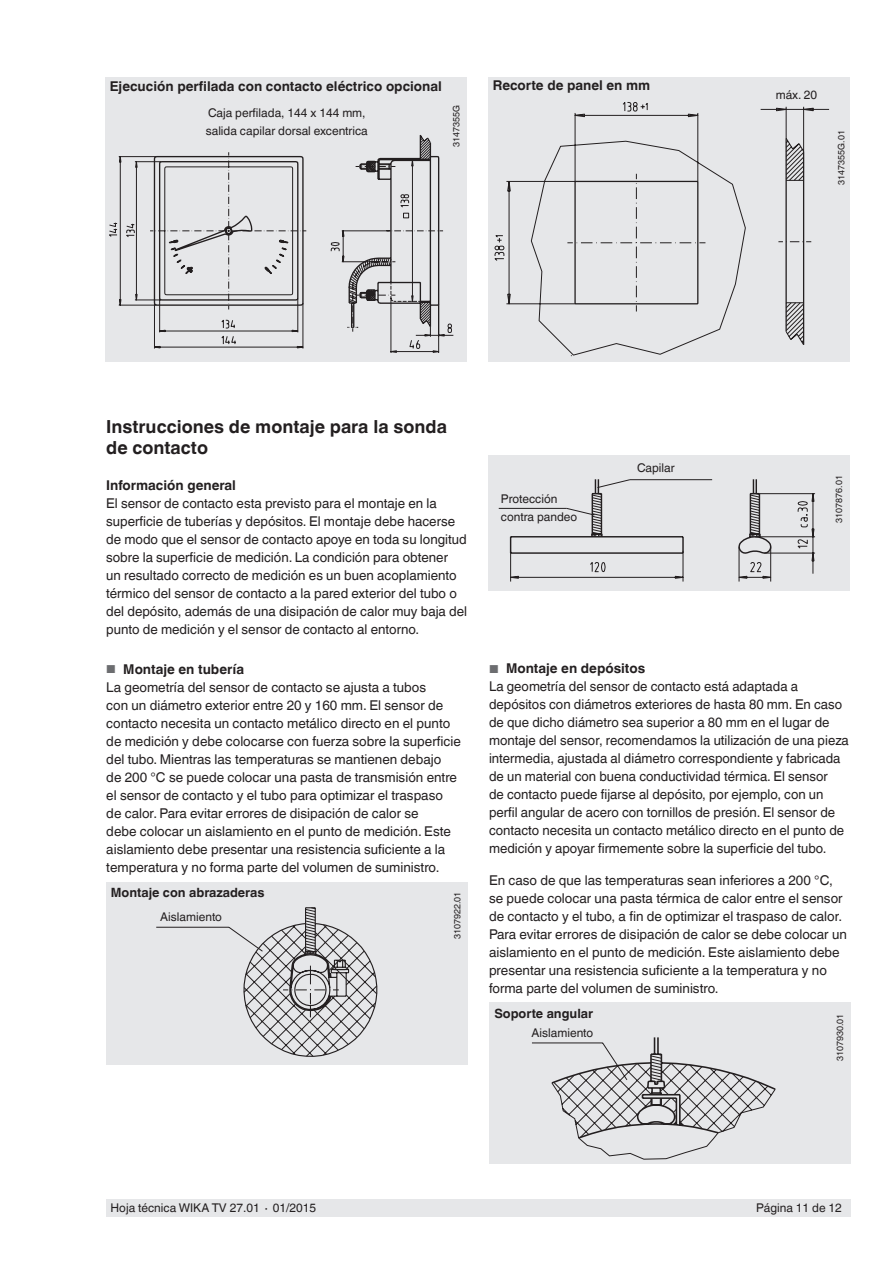
<style>
.page{position:relative;width:893px;height:1263px;background:#fff}
.page>*{position:absolute;margin:0;border:0;box-sizing:border-box;transform-origin:0 0}
.t1{font:700 18px/21px "Helvetica World";color:#231f20}
.t2{font:13.5px/18px "Helvetica World";color:#231f20}
.t3{font:700 13.5px "Helvetica World";color:#231f20}
.t4{font:700 12.75px "Helvetica World";color:#231f20}
.t5{font:12px/18px "Helvetica World";color:#231f20}
.t6{font:9px "Helvetica World";color:#231f20}
.s1{font-size:11.55px;color:#6c6d70}
.s2{font-weight:700}
</style>
<div class="page">
<div style="left:106px;top:1199px;width:744px;height:17px;background:#e6e7e9"></div>
<div style="left:107px;top:882px;width:361px;height:182px;background:#e6e7e9"></div>
<div style="left:489px;top:1002px;width:361px;height:162px;background:#e6e7e9"></div>
<div style="left:105px;top:77px;width:362px;height:284px;background:#e6e7e9"></div>
<div style="left:489px;top:77px;width:361px;height:284px;background:#e6e7e9"></div>
<div style="left:488px;top:455px;width:362px;height:136px;background:#e6e7e9"></div>
<svg style="left:330px;top:135px;width:124px;height:218px"></svg>
<svg style="left:760px;top:106px;width:70px;height:239px"></svg>
<hr style="left:785px;top:138px;width:2px;height:194px;background:#231f20">
<svg style="left:109px;top:152px;width:198px;height:197px"></svg>
<svg style="left:648px;top:113px;width:98px;height:242px"></svg>
<hr style="left:697px;top:181px;width:1px;height:123px;background:#231f20">
<hr style="left:575px;top:303px;width:123px;height:1px;background:#231f20">
<hr style="left:575px;top:181px;width:123px;height:1px;background:#231f20">
<hr style="left:891px;top:153px;width:1px;height:193px;background:#231f20">
<svg style="left:494px;top:102px;width:154px;height:254px"></svg>
<svg style="left:498px;top:479px;width:318px;height:103px"></svg>
<svg style="left:156px;top:907px;width:222px;height:150px"></svg>
<svg style="left:532px;top:1037px;width:244px;height:122px"></svg>
<p class="t3" style="left:110px;top:78px;width:334px">Ejecución perfilada con contacto eléctrico opcional</p>
<p class="t5" style="left:206px;top:104px;width:164px">Caja perfilada, 144 x 144 mm, salida capilar dorsal excentrica</p>
<p class="t6" style="left:451px;top:147px;width:43px;rotate:-90deg">3147355G</p>
<p class="t3" style="left:493px;top:78px;width:159px">Recorte de panel en mm</p>
<h1 class="t1" style="left:106px;top:416px;width:342px">Instrucciones de montaje para la sonda de contacto</h1>
<p class="t3" style="left:106px;top:478px;width:131px">Información general</p>
<p class="t2" style="left:106px;top:495px;width:363px">El sensor de contacto esta previsto para el montaje en la superficie de tuberías y depósitos. El montaje debe hacerse de modo que el sensor de contacto apoye en toda su longitud sobre la superficie de medición. La condición para obtener<br>un resultado correcto de medición es un buen acoplamiento térmico del sensor de contacto a la pared exterior del tubo o del depósito, además de una disipación de calor muy baja del punto de medición y el sensor de contacto al entorno.</p>
<p class="t5" style="left:501px;top:489px;width:78px">Protección contra pandeo</p>
<p class="t5" style="left:637px;top:459px;width:39px">Capilar</p>
<p class="t5" style="left:776px;top:85px;width:43px">máx. 20</p>
<p class="t6" style="left:836px;top:185px;width:56px;rotate:-90deg">3147355G.01</p>
<p class="t6" style="left:834px;top:523px;width:49px;rotate:-90deg">3107876.01</p>
<p class="t2" style="left:106px;top:660px;width:356px"><span class="s1">■</span> <span class="s2">Montaje en tubería<br></span>La geometría del sensor de contacto se ajusta a tubos<br>con un diámetro exterior entre 20 y 160 mm. El sensor de contacto necesita un contacto metálico directo en el punto de medición y debe colocarse con fuerza sobre la superficie del tubo. Mientras las temperaturas se mantienen debajo<br>de 200 °C se puede colocar una pasta de transmisión entre el sensor de contacto y el tubo para optimizar el traspaso de calor. Para evitar errores de disipación de calor se<br>debe colocar un aislamiento en el punto de medición. Este aislamiento debe presentar una resistencia suficiente a la temperatura y no forma parte del volumen de suministro.</p>
<p class="t2" style="left:489px;top:660px;width:361px"><span class="s1">■</span> <span class="s2">Montaje en depósitos<br></span>La geometría del sensor de contacto está adaptada a depósitos con diámetros exteriores de hasta 80 mm. En caso de que dicho diámetro sea superior a 80 mm en el lugar de montaje del sensor, recomendamos la utilización de una pieza intermedia, ajustada al diámetro correspondiente y fabricada de un material con buena conductividad térmica. El sensor<br>de contacto puede fijarse al depósito, por ejemplo, con un perfil angular de acero con tornillos de presión. El sensor de contacto necesita un contacto metálico directo en el punto de medición y apoyar firmemente sobre la superficie del tubo.</p>
<p class="t2" style="left:489px;top:871px;width:359px">En caso de que las temperaturas sean inferiores a 200 °C, se puede colocar una pasta térmica de calor entre el sensor de contacto y el tubo, a fin de optimizar el traspaso de calor.<br>Para evitar errores de disipación de calor se debe colocar un aislamiento en el punto de medición. Este aislamiento debe presentar una resistencia suficiente a la temperatura y no forma parte del volumen de suministro.</p>
<p class="t4" style="left:111px;top:885px;width:155px">Montaje con abrazaderas</p>
<p class="t5" style="left:160px;top:908px;width:63px">Aislamiento</p>
<p class="t6" style="left:452px;top:939px;width:49px;rotate:-90deg">3107922.01</p>
<p class="t4" style="left:494px;top:1006px;width:100px">Soporte angular</p>
<p class="t5" style="left:532px;top:1024px;width:63px">Aislamiento</p>
<p class="t6" style="left:835px;top:1061px;width:49px;rotate:-90deg">3107930.01</p>
<p class="t5" style="left:111px;top:1199px;width:207px">Hoja técnica WIKA TV 27.01 ∙ 01/2015</p>
<p class="t5" style="left:756px;top:1199px;width:87px">Página 11 de 12</p>
</div>
